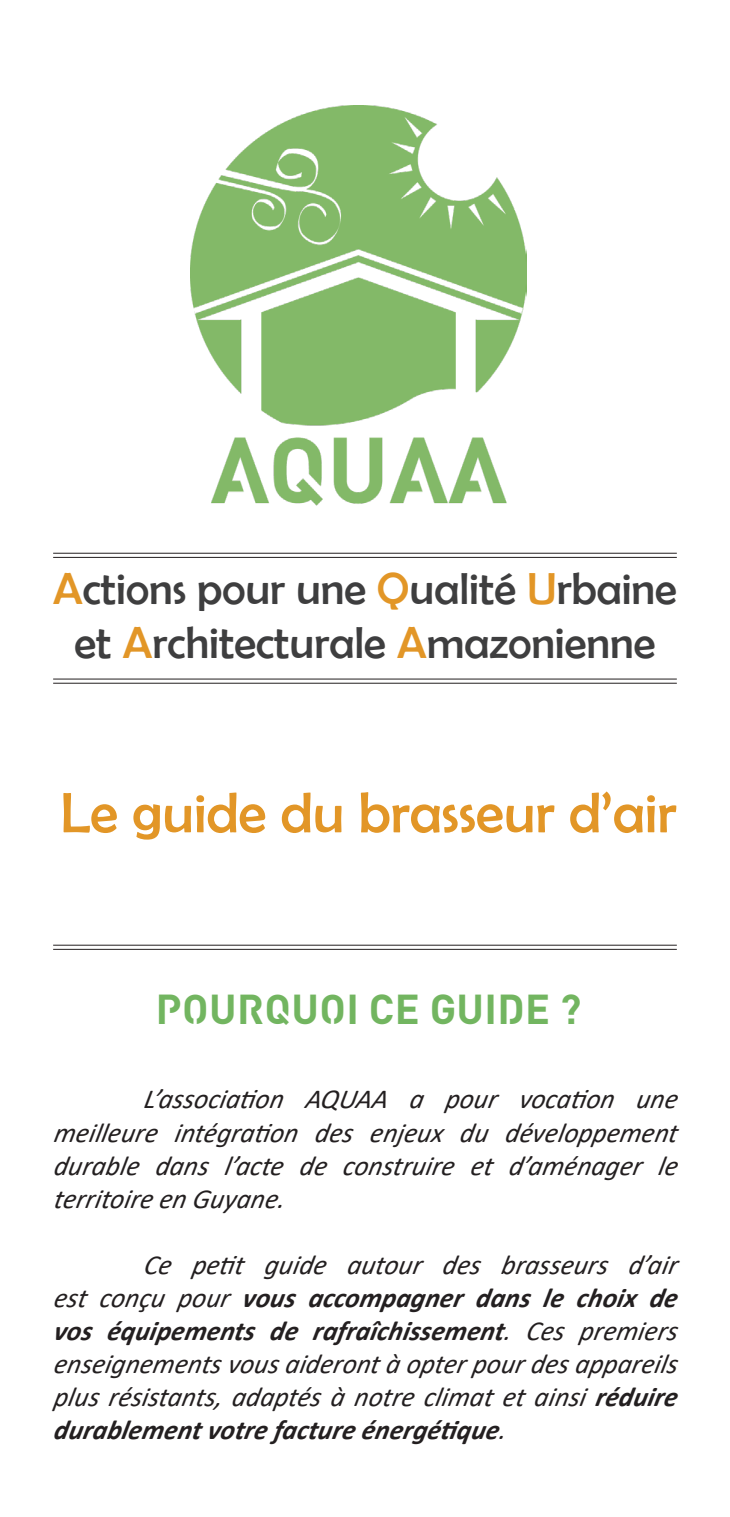
<style>
.page{position:relative;width:730px;height:1517px;background:#fff}
.page>*{position:absolute;margin:0;border:0;box-sizing:border-box;transform-origin:0 0}
.portada{font:57.5px "Berlin Sans FB";color:#e29627}
.portada-2{font:45px/54px "Berlin Sans FB";color:#3e3e3f;text-align:center}
.titres{font:700 41.25px "Streetvertising";letter-spacing:.01em;color:#72b560}
.textes{font:italic 27.5px/33px "Calibri";color:#231f20;text-align:justify}
.s1{color:#e29627}
.s2{font-weight:700}
</style>
<div class="page">
<hr style="left:53px;top:678px;width:624px;height:1px;background:#231f20">
<hr style="left:53px;top:683px;width:624px;height:1px;background:#231f20">
<hr style="left:53px;top:553px;width:624px;height:1px;background:#231f20">
<hr style="left:53px;top:557px;width:624px;height:1px;background:#231f20">
<img style="left:190px;top:105px;width:336px;height:401px">
<hr style="left:53px;top:944px;width:624px;height:1px;background:#231f20">
<hr style="left:53px;top:949px;width:624px;height:1px;background:#231f20">
<p class="portada-2" style="left:53px;top:561px;width:625px"><span class="s1">A</span>ctions pour une <span class="s1">Q</span>ualité <span class="s1">U</span>rbaine et <span class="s1">A</span>rchitecturale <span class="s1">A</span>mazonienne</p>
<p class="portada" style="left:60px;top:781px;width:617px">Le guide du brasseur d’air</p>
<p class="titres" style="left:156px;top:990px;width:427px">POURQUOI CE GUIDE ?</p>
<p class="textes" style="left:53px;top:1081px;width:631px;text-indent:90px">L’association AQUAA a pour vocation une meilleure intégration des enjeux du développement durable dans l’acte de construire et d’aménager le territoire en Guyane.</p>
<p class="textes" style="left:53px;top:1246px;width:632px;text-indent:90px">Ce petit guide autour des brasseurs d’air est conçu pour <span class="s2">vous accompagner dans le choix de vos équip ements de rafraîchissement</span>. Ces premiers enseignements vous aideront à opter pour des appareils plus résistants, adaptés à notre climat et ainsi <span class="s2">réduire durablementvotre facture énergétique</span>.</p>
</div>
